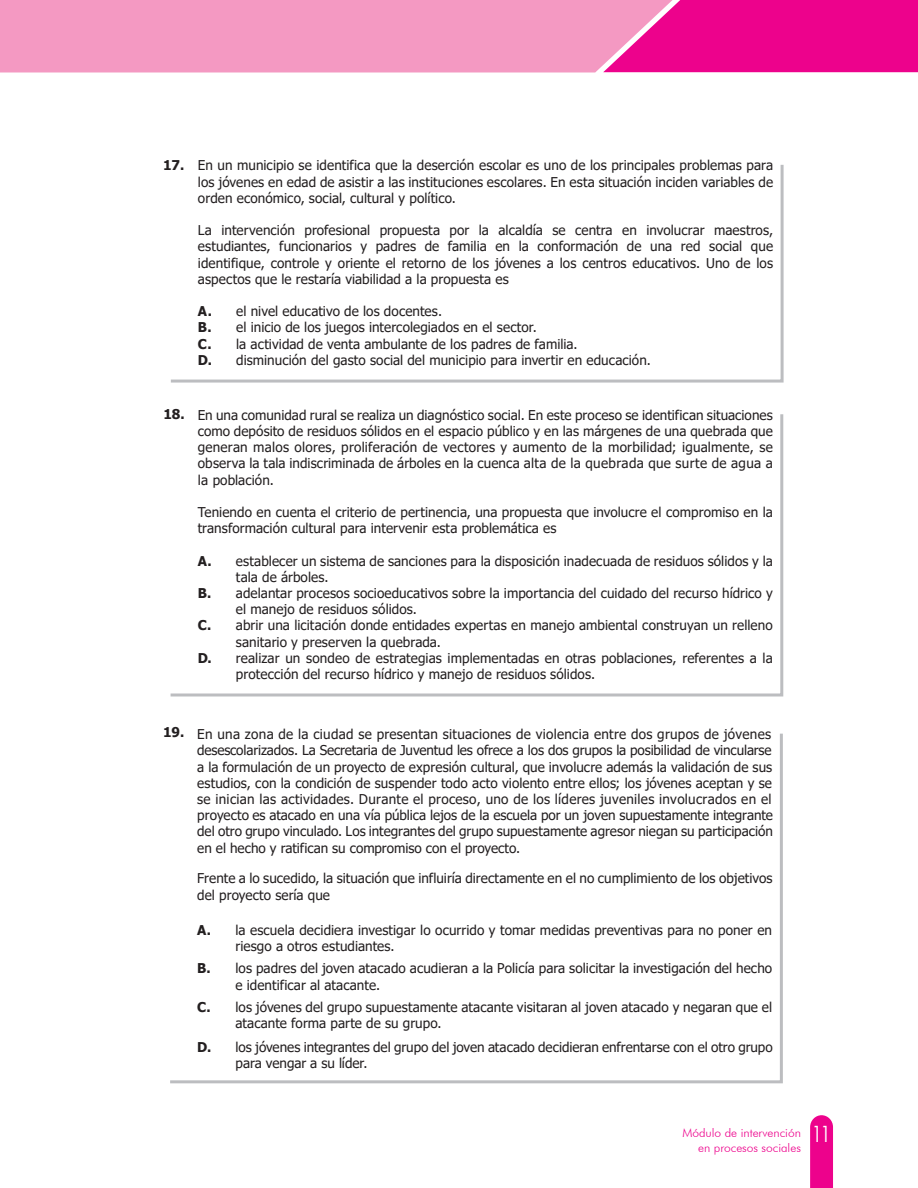
<style>
.page{position:relative;width:918px;height:1188px;background:#fff}
.page>*{position:absolute;margin:0;border:0;box-sizing:border-box;transform-origin:0 0}
.t1{font:13.5px/16.2px "Tahoma";letter-spacing:.005em;color:#231f20}
.SUBTITULO{font:700 13.5px "Tahoma";color:#231f20}
.t2{font:300 12px/14.4px "Futura BT";color:#ed028c}
.s1{font-weight:700}
.s2{font-stretch:condensed;font-size:22.5px;color:#fff}
</style>
<div class="page">
<svg style="left:810px;top:1115px;width:23px;height:73px;background:#ed0c90"></svg>
<div style="left:673px;top:0;width:245px;height:72px;background:#ed028c"></div>
<div style="left:0;top:0;width:673px;height:72px;background:#f499c2"></div>
<svg style="left:170px;top:414px;width:614px;height:283px"></svg>
<svg style="left:170px;top:733px;width:613px;height:351px"></svg>
<svg style="left:170px;top:164px;width:614px;height:219px"></svg>
<p class="SUBTITULO" style="left:163px;top:156px;width:23px">17.</p>
<p class="t1" style="left:198px;top:158px;width:577px;text-align:justify">En un municipio se identifica que la deserción escolar es uno de los principales problemas para los jóvenes en edad de asistir a las instituciones escolares. En esta situación inciden variables de orden económico, social, cultural y político.</p>
<p class="t1" style="left:198px;top:223px;width:577px;text-align:justify">La intervención profesional propuesta por la alcaldía se centra en involucrar maestros, estudiantes, funcionarios y padres de familia en la conformación de una red social que identifique, controle y oriente el retorno de los jóvenes a los centros educativos. Uno de los aspectos que le restaría viabilidad a la propuesta es</p>
<p class="t1" style="left:198px;top:304px;width:454px"><span class="s1">A.</span> el nivel educativo de los docentes.<br><span class="s1">B.</span> el inicio de los juegos intercolegiados en el sector.<br><span class="s1">C.</span> la actividad de venta ambulante de los padres de familia.<br><span class="s1">D.</span> disminución del gasto social del municipio para invertir en educación.</p>
<p class="SUBTITULO" style="left:163px;top:404px;width:23px">18.</p>
<p class="t1" style="left:198px;top:408px;width:577px;text-align:justify">En una comunidad rural se realiza un diagnóstico social. En este proceso se identifican situaciones como depósito de residuos sólidos en el espacio público y en las márgenes de una quebrada que generan malos olores, proliferación de vectores y aumento de la morbilidad; igualmente, se observa la tala indiscriminada de árboles en la cuenca alta de la quebrada que surte de agua a la población.</p>
<p class="t1" style="left:198px;top:505px;width:577px">Teniendo en cuenta el criterio de pertinencia, una propuesta que involucre el compromiso en la transformación cultural para intervenir esta problemática es</p>
<p class="t1" style="left:198px;top:553px;width:577px"><span class="s1">A.</span> establecer un sistema de sanciones para la disposición inadecuada de residuos sólidos y la</p>
<p class="t1" style="left:236px;top:570px;width:94px">tala de árboles.</p>
<p class="t1" style="left:198px;top:586px;width:577px"><span class="s1">B.</span> adelantar procesos socioeducativos sobre la importancia del cuidado del recurso hídrico y</p>
<p class="t1" style="left:236px;top:602px;width:183px">el manejo de residuos sólidos.</p>
<p class="t1" style="left:198px;top:618px;width:577px"><span class="s1">C.</span> abrir una licitación donde entidades expertas en manejo ambiental construyan un relleno</p>
<p class="t1" style="left:236px;top:634px;width:207px">sanitario y preserven la quebrada.</p>
<p class="t1" style="left:198px;top:651px;width:577px"><span class="s1">D.</span> realizar un sondeo de estrategias implementadas en otras poblaciones, referentes a la</p>
<p class="t1" style="left:236px;top:667px;width:361px">protección del recurso hídrico y manejo de residuos sólidos.</p>
<p class="SUBTITULO" style="left:163px;top:723px;width:23px">19.</p>
<p class="t1" style="left:197px;top:727px;width:577px">En una zona de la ciudad se presentan situaciones de violencia entre dos grupos de jóvenes desescolarizados. La Secretaria de Juventud les ofrece a los dos grupos la posibilidad de vincularse a la formulación de un proyecto de expresión cultural, que involucre además la validación de sus estudios, con la condición de suspender todo acto violento entre ellos; los jóvenes aceptan y se se inician las actividades. Durante el proceso, uno de los líderes juveniles involucrados en el proyecto es atacado en una vía pública lejos de la escuela por un joven supuestamente integrante del otro grupo vinculado. Los integrantes del grupo supuestamente agresor niegan su participación en el hecho y ratifican su compromiso con el proyecto.</p>
<p class="t1" style="left:197px;top:871px;width:577px">Frente a lo sucedido, la situación que influiría directamente en el no cumplimiento de los objetivos del proyecto sería que</p>
<p class="t1" style="left:235px;top:923px;width:538px;text-indent:-38px"><span class="s1">A.</span> la escuela decidiera investigar lo ocurrido y tomar medidas preventivas para no poner en riesgo a otros estudiantes.</p>
<p class="t1" style="left:235px;top:961px;width:538px;text-indent:-38px"><span class="s1">B.</span> los padres del joven atacado acudieran a la Policía para solicitar la investigación del hecho e identificar al atacante.</p>
<p class="t1" style="left:235px;top:1000px;width:538px;text-indent:-38px"><span class="s1">C.</span> los jóvenes del grupo supuestamente atacante visitaran al joven atacado y negaran que el atacante forma parte de su grupo.</p>
<p class="t1" style="left:236px;top:1039px;width:539px;text-indent:-38px"><span class="s1">D.</span> los jóvenes integrantes del grupo del joven atacado decidieran enfrentarse con el otro grupo para vengar a su líder.</p>
<p class="t2" style="left:698px;top:1126px;width:134px;text-indent:-16px">Módulo de intervención <span class="s2">11 </span>en procesos sociales</p>
</div>
